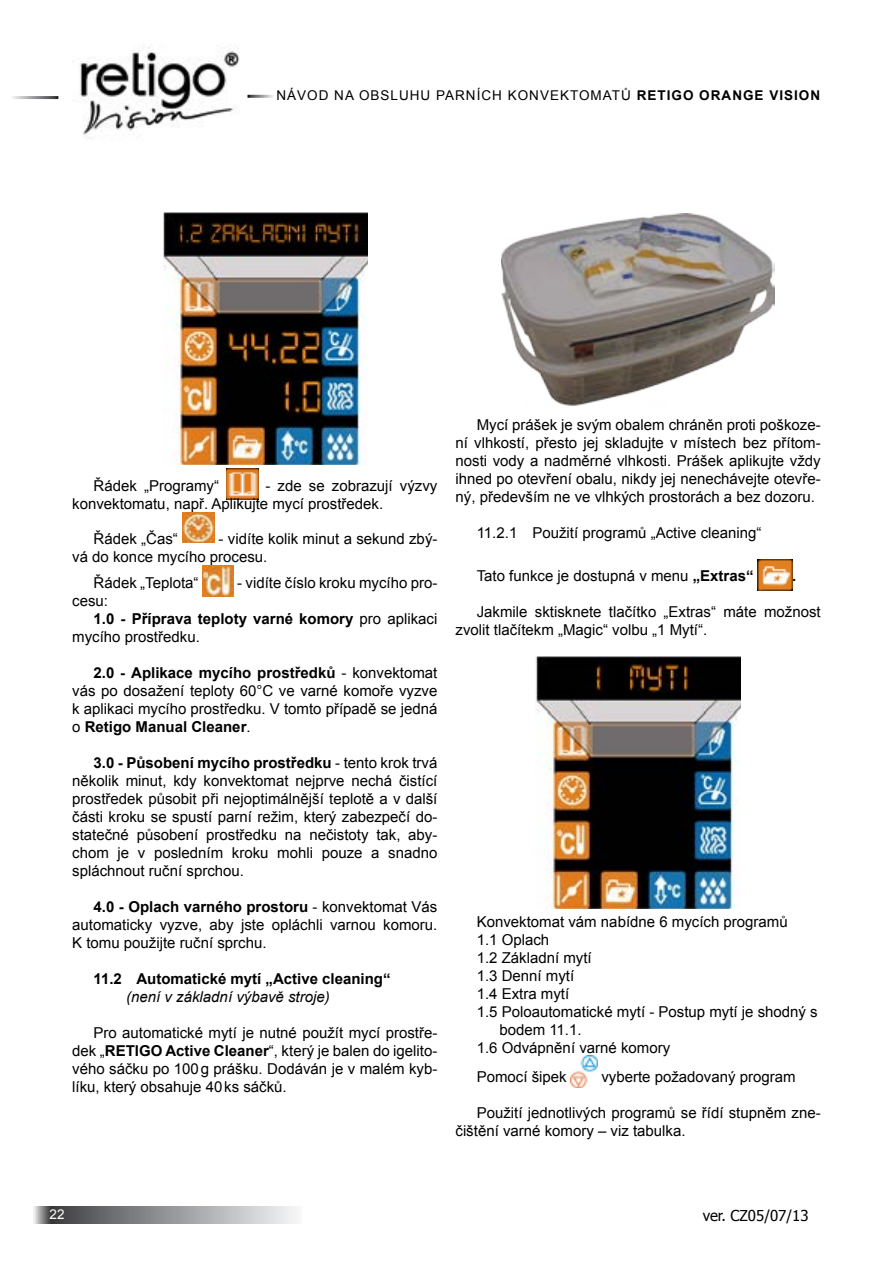
<style>
.page{position:relative;width:893px;height:1263px;background:#fff}
.page>*{position:absolute;margin:0;border:0;box-sizing:border-box;transform-origin:0 0}
.t1{font:15px/18px "Arial";color:#000;text-align:justify}
.t2{font:700 15px "Arial";color:#000}
.t3{font:15px "Arial";color:#000300}
.t4{font:italic 15px "Arial";color:#000}
.t5{font:15px "Tahoma";color:#000}
.t6{font:700 15px "Arial";color:#000300}
.t7{font:13.5px "Arial";letter-spacing:.075em;color:#000}
.t8{font:13.5px "Arial";color:#fff}
.s1{font-weight:700}
.s2{font-weight:400}
</style>
<div class="page">
<img style="left:73px;top:46px;width:167px;height:92px">
<svg style="left:33px;top:1207px;width:264px;height:16px;background:#97999b"></svg>
<img style="left:163px;top:213px;width:205px;height:252px">
<img style="left:226px;top:468px;width:32px;height:32px">
<img style="left:182px;top:512px;width:32px;height:31px">
<img style="left:202px;top:565px;width:32px;height:31px">
<img style="left:501px;top:214px;width:273px;height:192px">
<img style="left:758px;top:559px;width:34px;height:32px">
<img style="left:536px;top:656px;width:204px;height:252px">
<img style="left:571px;top:1055px;width:26px;height:32px">
<p class="t7" style="left:276px;top:86px;width:545px">NÁVOD NA OBSLUHU PARNÍCH KONVEKTOMATŮ <span class="s1">RETIGO ORANGE VISION</span></p>
<p class="t1" style="left:94px;top:477px;width:127px">Řádek „Programy“</p>
<p class="t1" style="left:72px;top:477px;width:367px;text-indent:193px">- zde se zobrazují výzvy konvektomatu, např. Aplikujte mycí prostředek.</p>
<p class="t1" style="left:94px;top:530px;width:86px">Řádek „Čas“</p>
<p class="t1" style="left:72px;top:530px;width:367px;text-indent:146px">- vidíte kolik minut a sekund zbý&shy;vá do konce mycího procesu.</p>
<p class="t1" style="left:94px;top:573px;width:107px">Řádek „Teplota“</p>
<p class="t1" style="left:237px;top:573px;width:202px">- vidíte číslo kroku mycího pro-</p>
<p class="t1" style="left:72px;top:591px;width:37px">cesu:</p>
<p class="t2" style="left:94px;top:608px;width:345px">1.0 - Příprava teploty varné komory <span class="s2">pro aplikaci</span></p>
<p class="t1" style="left:72px;top:627px;width:129px">mycího prostředku.</p>
<p class="t1" style="left:72px;top:663px;width:367px;text-indent:21px"><span class="s1">2.0 - Aplikace mycího prostředků</span> - konvektomat vás po dosažení teploty 60°C ve varné komoře vyzve k aplikaci mycího prostředku. V tomto případě se jedná o <span class="s1">Retigo Manual Cleaner</span>.</p>
<p class="t1" style="left:72px;top:753px;width:367px;text-indent:21px"><span class="s1">3.0 - Působení mycího prostředku</span> - tento krok trvá několik minut, kdy konvektomat nejprve nechá čistící prostředek působit při nejoptimálnější teplotě a v další části kroku se spustí parní režim, který zabezpečí do&shy;statečné působení prostředku na nečistoty tak, aby&shy;chom je v posledním kroku mohli pouze a snadno spláchnout ruční sprchou.</p>
<p class="t1" style="left:72px;top:897px;width:367px;text-indent:21px"><span class="s1">4.0 - Oplach varného prostoru</span> - konvektomat Vás automaticky vyzve, aby jste opláchli varnou komoru.<br>K tomu použijte ruční sprchu.</p>
<p class="t2" style="left:94px;top:968px;width:299px">11.2 Automatické mytí „Active cleaning“</p>
<p class="t4" style="left:126px;top:987px;width:205px">(není v základní výbavě stroje)</p>
<p class="t1" style="left:72px;top:1023px;width:367px;text-indent:21px">Pro automatické mytí je nutné použít mycí prostře&shy;dek „<span class="s1">RETIGO Active Cleaner</span>“, který je balen do igelito&shy;vého sáčku po 100g prášku. Dodáván je v malém kyb&shy;líku, který obsahuje 40ks sáčků.</p>
<p class="t1" style="left:455px;top:416px;width:367px;text-indent:21px">Mycí prášek je svým obalem chráněn proti poškoze&shy;ní vlhkostí, přesto jej skladujte v místech bez přítom&shy;nosti vody a nadměrné vlhkosti. Prášek aplikujte vždy ihned po otevření obalu, nikdy jej nenechávejte otevře&shy;ný, především ne ve vlhkých prostorách a bez dozoru.</p>
<p class="t1" style="left:477px;top:524px;width:286px">11.2.1 Použití programů „Active cleaning“</p>
<p class="t3" style="left:477px;top:566px;width:278px">Tato funkce je dostupná v menu <span class="s1">„Extras“</span></p>
<p class="t6" style="left:792px;top:566px;width:6px">.</p>
<p class="t1" style="left:455px;top:603px;width:367px;text-indent:21px">Jakmile sktisknete tlačítko „Extras“ máte možnost zvolit tlačítekm „Magic“ volbu „1 Mytí“.</p>
<p class="t1" style="left:477px;top:912px;width:312px">Konvektomat vám nabídne 6 mycích programů</p>
<p class="t1" style="left:477px;top:930px;width:74px">1.1 Oplach</p>
<p class="t1" style="left:477px;top:948px;width:117px">1.2 Základní mytí</p>
<p class="t1" style="left:477px;top:966px;width:99px">1.3 Denní mytí</p>
<p class="t1" style="left:477px;top:984px;width:94px">1.4 Extra mytí</p>
<p class="t1" style="left:477px;top:1002px;width:342px">1.5 Poloautomatické mytí - Postup mytí je shodný s</p>
<p class="t1" style="left:499px;top:1020px;width:84px">bodem 11.1.</p>
<p class="t1" style="left:477px;top:1038px;width:195px">1.6 Odvápnění varné komory</p>
<p class="t1" style="left:477px;top:1068px;width:92px">Pomocí šipek</p>
<p class="t1" style="left:601px;top:1068px;width:196px">vyberte požadovaný program</p>
<p class="t1" style="left:455px;top:1104px;width:367px;text-indent:21px">Použití jednotlivých programů se řídí stupněm zne&shy;čištění varné komory – viz tabulka.</p>
<p class="t8" style="left:50px;top:1205px;width:17px">22</p>
<p class="t5" style="left:703px;top:1206px;width:107px">ver. CZ05/07/13</p>
</div>
